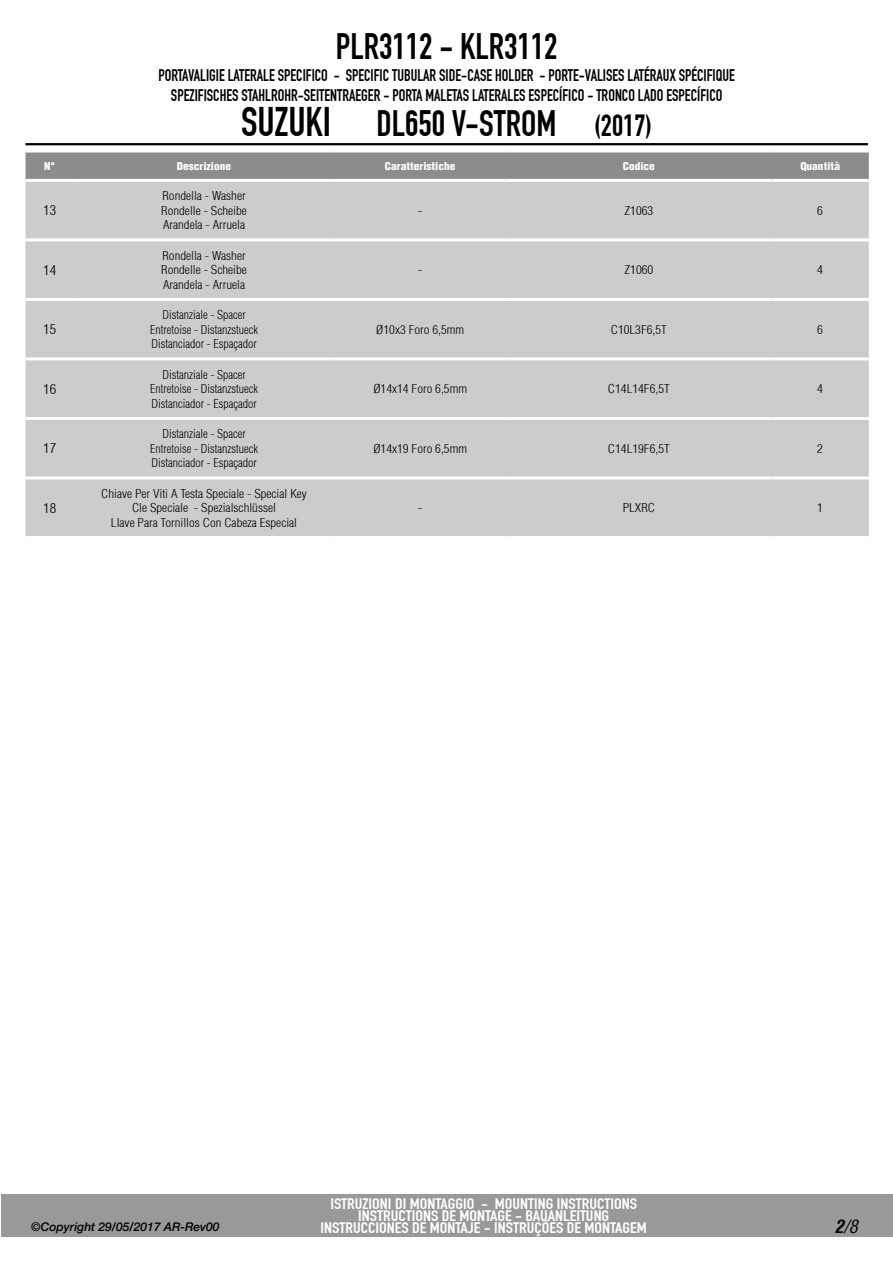
<style>
.page{position:relative;width:893px;height:1263px;background:#fff}
.page>*{position:absolute;margin:0;border:0;box-sizing:border-box;transform-origin:0 0}
.t1{font:36px "DIN Engschrift Alternate";color:#000}
.t2{font:italic condensed 18px "Helvetica";color:#000}
.t3{font:16.5px/19.8px "DIN Engschrift Alternate";color:#000;text-align:center;scale:.95 1}
.t4{font:15px/12px "DIN Engschrift Alternate";color:#fff;text-align:center;scale:1.2 1}
.t5{font:300 condensed 13.5px "Helvetica";color:#000;scale:1.08 1}
.t6{font:300 condensed 12px/14.4px "Helvetica";color:#000;text-align:justify;scale:1.08 1}
.t7{font:300 condensed 12px/14.4px "Helvetica";color:#000;text-align:center}
.t8{font:italic 500 12px "Helvetica Neue";color:#000}
.t9{font:900 condensed 10.5px "Helvetica";color:#fff;scale:1.08 1}
.s1{font-size:40.5px}
.s2{font-size:30px}
.s3{font-weight:700}
</style>
<div class="page">
<div style="left:1px;top:1194px;width:891px;height:43px;background:#999"></div>
<hr style="left:26px;top:143px;width:841px;height:2px;background:#000">
<div style="left:26px;top:153px;width:842px;height:26px;background:#8c8c8c"></div>
<div style="left:26px;top:182px;width:842px;height:354px;background:#ccc"></div>
<hr style="left:26px;top:238px;width:48px;height:3px;background:#fff">
<hr style="left:74px;top:238px;width:260px;height:3px;background:#fff">
<hr style="left:334px;top:238px;width:172px;height:3px;background:#fff">
<hr style="left:506px;top:238px;width:265px;height:3px;background:#fff">
<hr style="left:771px;top:238px;width:97px;height:3px;background:#fff">
<hr style="left:26px;top:298px;width:48px;height:3px;background:#fff">
<hr style="left:74px;top:298px;width:260px;height:3px;background:#fff">
<hr style="left:334px;top:298px;width:172px;height:3px;background:#fff">
<hr style="left:506px;top:298px;width:265px;height:3px;background:#fff">
<hr style="left:771px;top:298px;width:97px;height:3px;background:#fff">
<hr style="left:26px;top:357px;width:48px;height:3px;background:#fff">
<hr style="left:74px;top:357px;width:260px;height:3px;background:#fff">
<hr style="left:334px;top:357px;width:172px;height:3px;background:#fff">
<hr style="left:506px;top:357px;width:265px;height:3px;background:#fff">
<hr style="left:771px;top:357px;width:97px;height:3px;background:#fff">
<hr style="left:26px;top:417px;width:48px;height:3px;background:#fff">
<hr style="left:74px;top:417px;width:260px;height:3px;background:#fff">
<hr style="left:334px;top:417px;width:172px;height:3px;background:#fff">
<hr style="left:506px;top:417px;width:265px;height:3px;background:#fff">
<hr style="left:771px;top:417px;width:97px;height:3px;background:#fff">
<hr style="left:26px;top:477px;width:48px;height:3px;background:#fff">
<hr style="left:74px;top:477px;width:260px;height:3px;background:#fff">
<hr style="left:334px;top:477px;width:172px;height:3px;background:#fff">
<hr style="left:506px;top:477px;width:265px;height:3px;background:#fff">
<hr style="left:771px;top:477px;width:97px;height:3px;background:#fff">
<h1 class="t1" style="left:336px;top:27px;width:223px">PLR3112 - KLR3112</h1>
<h3 class="t3" style="left:158px;top:66px;width:608px">PORTAVALIGIE LATERALE SPECIFICO - SPECIFIC TUBULAR SIDE-CASE HOLDER - PORTE-VALISES LATÉRAUX SPÉCIFIQUE<br>SPEZIFISCHES STAHLROHR-SEITENTRAEGER - PORTA MALETAS LATERALES ESPECÍFICO - TRONCO LADO ESPECÍFICO</h3>
<h1 class="t1" style="left:241px;top:105px;width:412px"><span class="s1">SUZUKI</span> DL650 V-STROM <span class="s2">(2017)</span></h1>
<p class="t9" style="left:44px;top:161px;width:12px">N°</p>
<p class="t9" style="left:177px;top:161px;width:52px">Descrizione</p>
<p class="t9" style="left:385px;top:161px;width:67px">Caratteristiche</p>
<p class="t9" style="left:623px;top:161px;width:31px">Codice</p>
<p class="t9" style="left:800px;top:161px;width:38px">Quantità</p>
<p class="t5" style="left:43px;top:205px;width:13px">13</p>
<p class="t6" style="left:161px;top:190px;width:81px">Rondella - Washer Rondelle - Scheibe Arandela - Arruela</p>
<p class="t6" style="left:418px;top:204px;width:5px">-</p>
<p class="t6" style="left:624px;top:204px;width:28px">Z1063</p>
<p class="t6" style="left:817px;top:204px;width:7px">6</p>
<p class="t5" style="left:43px;top:264px;width:13px">14</p>
<p class="t6" style="left:161px;top:249px;width:81px">Rondella - Washer Rondelle - Scheibe Arandela - Arruela</p>
<p class="t6" style="left:418px;top:264px;width:5px">-</p>
<p class="t6" style="left:624px;top:264px;width:28px">Z1060</p>
<p class="t6" style="left:817px;top:264px;width:7px">4</p>
<p class="t5" style="left:43px;top:324px;width:13px">15</p>
<p class="t7" style="left:150px;top:309px;width:109px">Distanziale - Spacer<br>Entretoise - Distanzstueck<br>Distanciador - Espaçador</p>
<p class="t6" style="left:376px;top:323px;width:83px">Ø10x3 Foro 6,5mm</p>
<p class="t6" style="left:611px;top:323px;width:53px">C10L3F6,5T</p>
<p class="t6" style="left:817px;top:323px;width:7px">6</p>
<p class="t5" style="left:43px;top:383px;width:13px">16</p>
<p class="t7" style="left:150px;top:368px;width:109px">Distanziale - Spacer<br>Entretoise - Distanzstueck<br>Distanciador - Espaçador</p>
<p class="t6" style="left:373px;top:383px;width:88px">Ø14x14 Foro 6,5mm</p>
<p class="t6" style="left:608px;top:383px;width:59px">C14L14F6,5T</p>
<p class="t6" style="left:817px;top:383px;width:7px">4</p>
<p class="t5" style="left:43px;top:443px;width:13px">17</p>
<p class="t7" style="left:150px;top:428px;width:109px">Distanziale - Spacer<br>Entretoise - Distanzstueck<br>Distanciador - Espaçador</p>
<p class="t6" style="left:373px;top:442px;width:88px">Ø14x19 Foro 6,5mm</p>
<p class="t6" style="left:608px;top:442px;width:59px">C14L19F6,5T</p>
<p class="t6" style="left:817px;top:442px;width:7px">2</p>
<p class="t5" style="left:43px;top:502px;width:13px">18</p>
<p class="t6" style="left:101px;top:487px;width:192px;text-align:center">Chiave Per Viti A Testa Speciale - Special Key<br>Cle Speciale - Spezialschlüssel<br>Llave Para Tornillos Con Cabeza Especial</p>
<p class="t6" style="left:418px;top:502px;width:5px">-</p>
<p class="t6" style="left:622px;top:502px;width:31px">PLXRC</p>
<p class="t6" style="left:817px;top:502px;width:7px">1</p>
<p class="t8" style="left:31px;top:1222px;width:190px">©Copyright 29/05/2017 AR-Rev00</p>
<p class="t4" style="left:320px;top:1198px;width:273px">ISTRUZIONI DI MONTAGGIO - MOUNTING INSTRUCTIONS<br>INSTRUCTIONS DE MONTAGE - BAUANLEITUNG<br>INSTRUCCIONES DE MONTAJE - INSTRUÇÕES DE MONTAGEM</p>
<h2 class="t2" style="left:834px;top:1216px;width:25px"><span class="s3">2</span>/8</h2>
</div>
